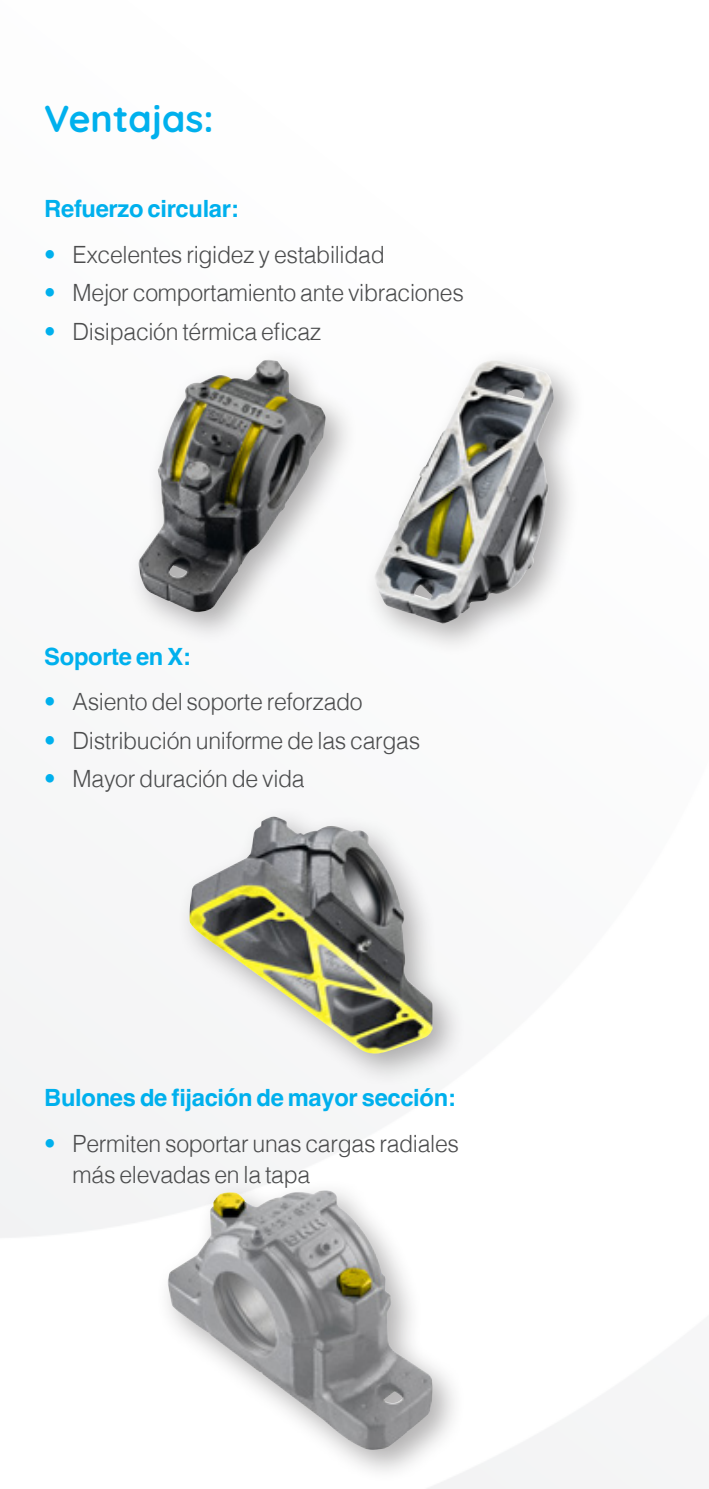
<style>
.page{position:relative;width:709px;height:1489px;background:#fff}
.page>*{position:absolute;margin:0;border:0;box-sizing:border-box;transform-origin:0 0}
.t1{font:300 37.5px "Quicksand";color:#00b0ed}
.t2{font:300 23.75px/31.2px "Helvetica";letter-spacing:-.015em;color:#4b4c4d}
.t3{font:700 23.75px "Helvetica";letter-spacing:-.015em;color:#00b0ed}
.s1{color:#00b0ed}
</style>
<div class="page">
<div style="left:176px;top:804px;width:290px;height:282px;background:#231f20;opacity:.35"></div>
<img style="left:189px;top:816px;width:244px;height:237px">
<div style="left:126px;top:347px;width:232px;height:298px;background:#231f20;opacity:.35"></div>
<img style="left:139px;top:360px;width:187px;height:252px">
<div style="left:362px;top:347px;width:225px;height:308px;background:#231f20;opacity:.35"></div>
<img style="left:374px;top:360px;width:180px;height:263px">
<div style="left:155px;top:1177px;width:311px;height:305px;background:#231f20;opacity:.35"></div>
<img style="left:168px;top:1190px;width:265px;height:259px">
<h1 class="t1" style="left:44px;top:89px;width:171px">Ventajas:</h1>
<p class="t3" style="left:44px;top:194px;width:196px">Refuerzo circular:</p>
<p class="t2" style="left:44px;top:237px;width:342px"><span class="s1">•</span> Excelentes rigidez y estabilidad</p>
<p class="t2" style="left:44px;top:275px;width:421px"><span class="s1">•</span> Mejor comportamiento ante vibraciones</p>
<p class="t2" style="left:44px;top:314px;width:278px"><span class="s1">•</span> Disipación térmica eficaz</p>
<p class="t3" style="left:44px;top:642px;width:148px">Soporte en X:</p>
<p class="t2" style="left:44px;top:684px;width:320px"><span class="s1">•</span> Asiento del soporte reforzado</p>
<p class="t2" style="left:44px;top:723px;width:377px"><span class="s1">•</span> Distribución uniforme de las cargas</p>
<p class="t2" style="left:44px;top:761px;width:262px"><span class="s1">•</span> Mayor duración de vida</p>
<p class="t3" style="left:44px;top:1083px;width:413px">Bulones de fijación de mayor sección:</p>
<p class="t2" style="left:73px;top:1125px;width:388px;text-indent:-28px"><span class="s1">•</span> Permiten soportar unas cargas radiales más elevadas en la tapa</p>
</div>
